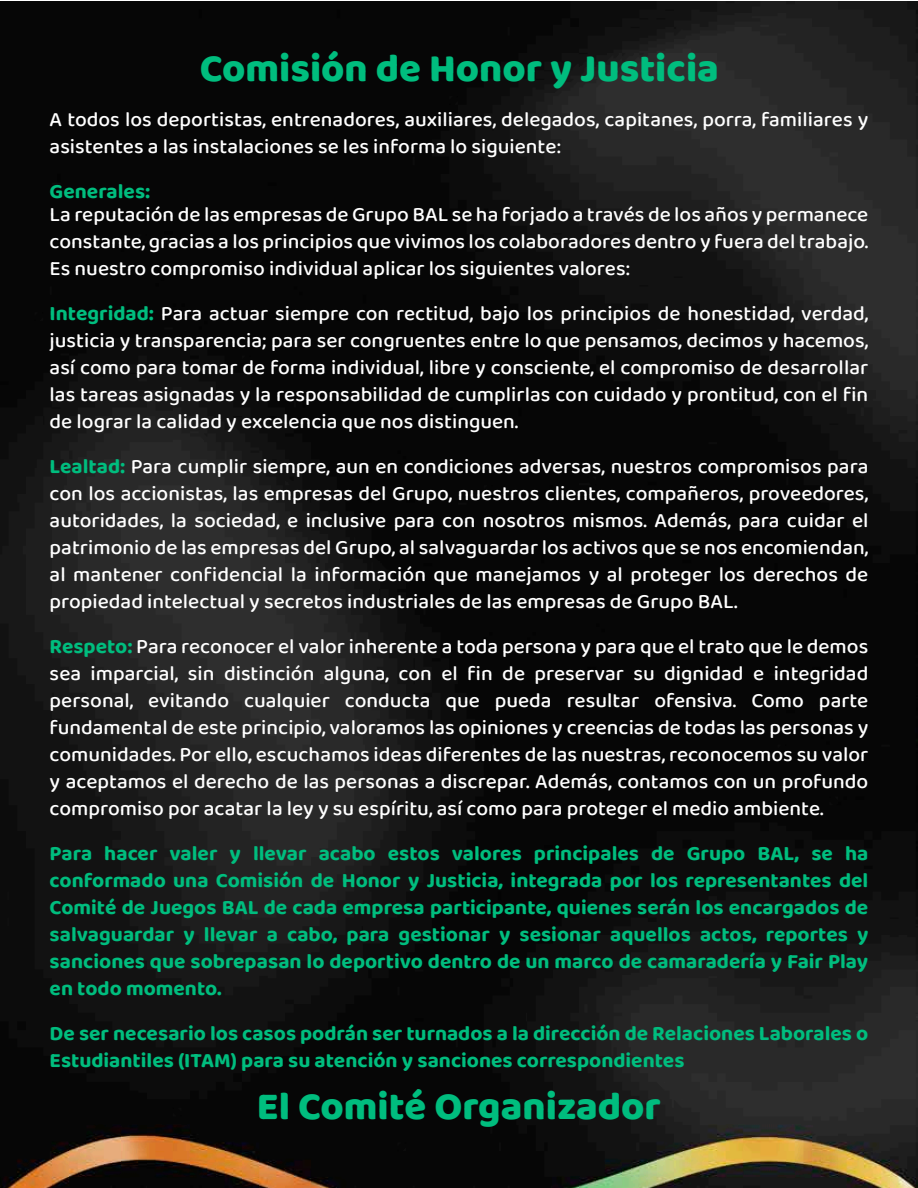
<style>
.page{position:relative;width:918px;height:1188px;background:#fff}
.page>*{position:absolute;margin:0;border:0;box-sizing:border-box;transform-origin:0 0}
.t1{font:800 39.9px "Baloo Bhai 2";color:#00bd7e}
.t2{font:500 21px/27px "Baloo Bhai 2";color:#fff;text-align:justify}
.t3{font:700 21px/27px "Baloo Bhai 2";color:#00bd7e;text-align:justify}
.s1{font-weight:700;color:#00bd7e}
</style>
<div class="page">
<img style="left:0;top:2px;width:918px;height:1186px">
<h1 class="t1" style="left:200px;top:44px;width:521px">Comisión de Honor y Justicia</h1>
<p class="t2" style="left:50px;top:107px;width:820px">A todos los deportistas, entrenadores, auxiliares, delegados, capitanes, porra, familiares y asistentes a las instalaciones se les informa lo siguiente:</p>
<p class="t3" style="left:50px;top:178px;width:102px">Generales:</p>
<p class="t2" style="left:50px;top:201px;width:820px">La reputación de las empresas de Grupo BAL se ha forjado a través de los años y permanece constante, gracias a los principios que vivimos los colaboradores dentro y fuera del trabajo.<br>Es nuestro compromiso individual aplicar los siguientes valores:</p>
<p class="t2" style="left:50px;top:300px;width:820px"><span class="s1">Integridad:</span> Para actuar siempre con rectitud, bajo los principios de honestidad, verdad, justicia y transparencia; para ser congruentes entre lo que pensamos, decimos y hacemos, así como para tomar de forma individual, libre y consciente, el compromiso de desarrollar las tareas asignadas y la responsabilidad de cumplirlas con cuidado y prontitud, con el fin de lograr la calidad y excelencia que nos distinguen.</p>
<p class="t2" style="left:50px;top:453px;width:820px"><span class="s1">Lealtad:</span> Para cumplir siempre, aun en condiciones adversas, nuestros compromisos para con los accionistas, las empresas del Grupo, nuestros clientes, compañeros, proveedores, autoridades, la sociedad, e inclusive para con nosotros mismos. Además, para cuidar el patrimonio de las empresas del Grupo, al salvaguardar los activos que se nos encomiendan, al mantener confidencial la información que manejamos y al proteger los derechos de propiedad intelectual y secretos industriales de las empresas de Grupo BAL.</p>
<p class="t2" style="left:50px;top:634px;width:820px"><span class="s1">Respeto:</span> Para reconocer el valor inherente a toda persona y para que el trato que le demos sea imparcial, sin distinción alguna, con el fin de preservar su dignidad e integridad personal, evitando cualquier conducta que pueda resultar ofensiva. Como parte fundamental de este principio, valoramos las opiniones y creencias de todas las personas y comunidades. Por ello, escuchamos ideas diferentes de las nuestras, reconocemos su valor y aceptamos el derecho de las personas a discrepar. Además, contamos con un profundo compromiso por acatar la ley y su espíritu, así como para proteger el medio ambiente.</p>
<p class="t3" style="left:50px;top:839px;width:820px">Para hacer valer y llevar acabo estos valores principales de Grupo BAL, se ha conformado una Comisión de Honor y Justicia, integrada por los representantes del Comité de Juegos BAL de cada empresa participante, quienes serán los encargados de salvaguardar y llevar a cabo, para gestionar y sesionar aquellos actos, reportes y sanciones que sobrepasan lo deportivo dentro de un marco de camaradería y Fair Play en todo momento.</p>
<p class="t3" style="left:50px;top:1019px;width:820px">De ser necesario los casos podrán ser turnados a la dirección de Relaciones Laborales o<br>Estudiantiles (ITAM) para su atención y sanciones correspondientes</p>
<h1 class="t1" style="left:257px;top:1082px;width:406px">El Comité Organizador</h1>
</div>
